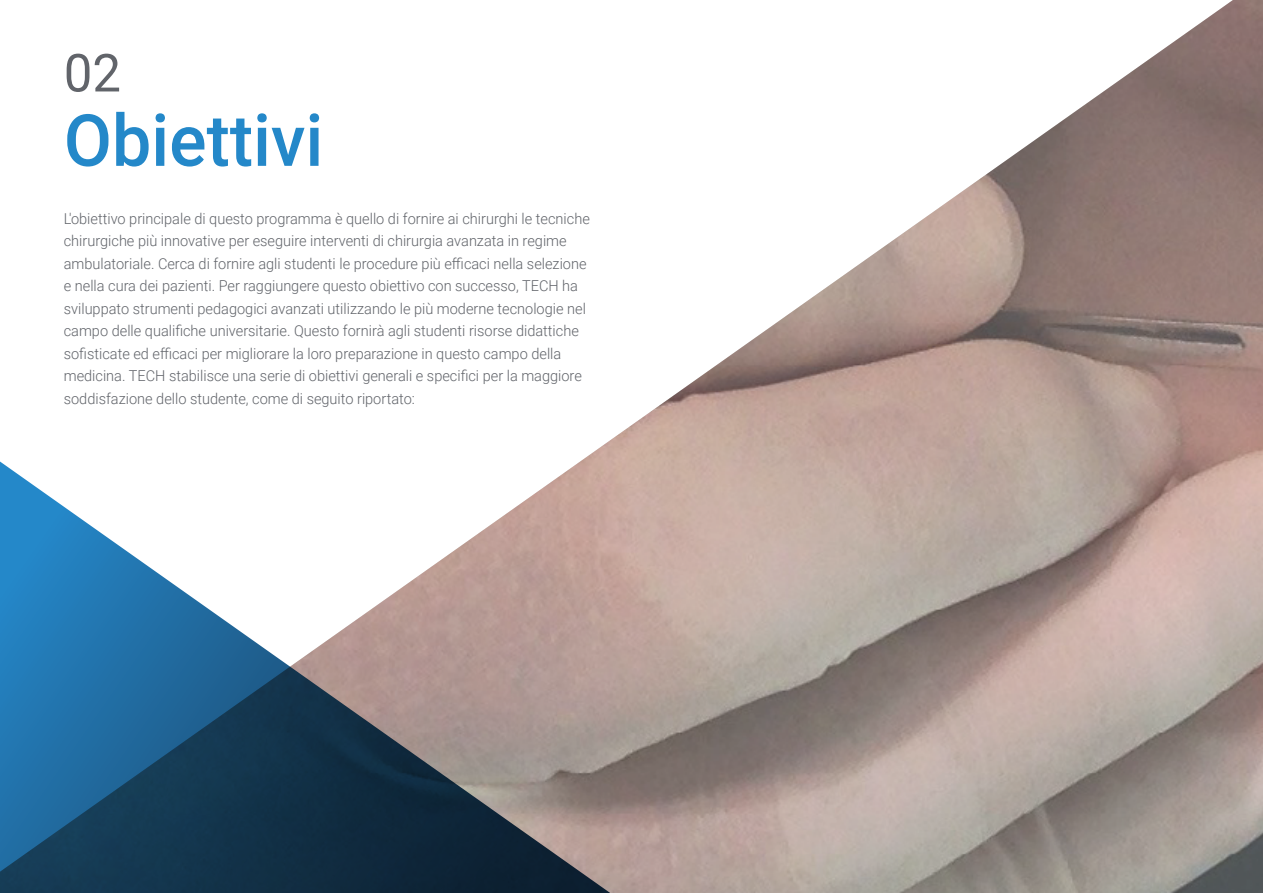
<style>
.page{position:relative;width:1263px;height:893px;background:#fff}
.page>*{position:absolute;margin:0;border:0;box-sizing:border-box;transform-origin:0 0}
.t1{font:500 72px "Roboto";color:#2488c9}
.t2{font:52.5px "Roboto";color:#61646a}
.t3{font:300 15px/22.5px "Roboto";color:#61646a}
</style>
<div class="page">
<img style="left:602px;top:0;width:661px;height:893px">
<svg style="left:0;top:446px;width:640px;height:447px"></svg>
<h2 class="t2" style="left:64px;top:36px;width:59px">02</h2>
<h1 class="t1" style="left:64px;top:90px;width:261px">Obiettivi</h1>
<p class="t3" style="left:64px;top:207px;width:528px">L'obiettivo principale di questo programma è quello di fornire ai chirurghi le tecniche chirurgiche più innovative per eseguire interventi di chirurgia avanzata in regime ambulatoriale. Cerca di fornire agli studenti le procedure più efficaci nella selezione e nella cura dei pazienti. Per raggiungere questo obiettivo con successo, TECH ha sviluppato strumenti pedagogici avanzati utilizzando le più moderne tecnologie nel campo delle qualifiche universitarie. Questo fornirà agli studenti risorse didattiche sofisticate ed efficaci per migliorare la loro preparazione in questo campo della medicina. TECH stabilisce una serie di obiettivi generali e specifici per la maggiore soddisfazione dello studente, come di seguito riportato:</p>
</div>
